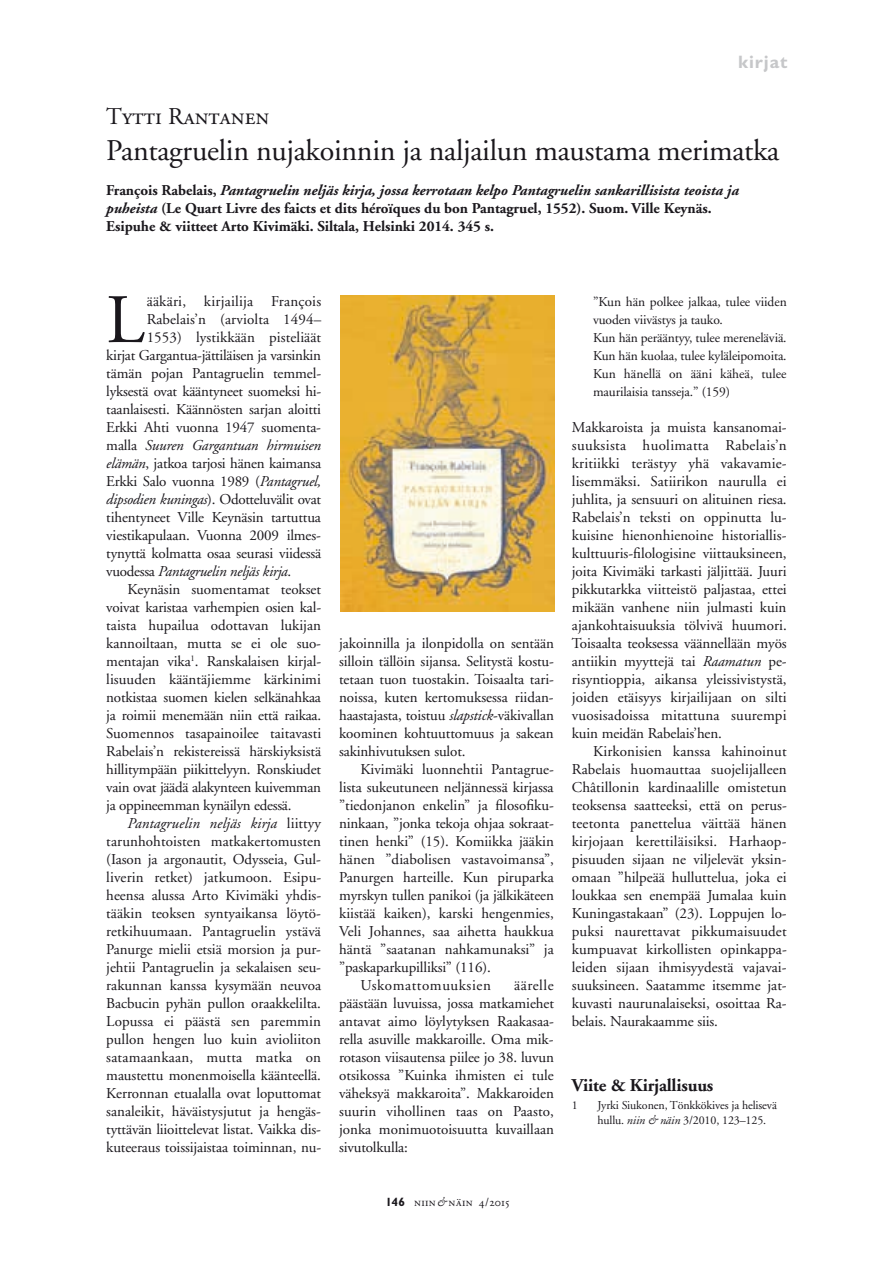
<style>
.page{position:relative;width:893px;height:1263px;background:#fff}
.page>*{position:absolute;margin:0;border:0;box-sizing:border-box;transform-origin:0 0}
.t1{font:69.3px "Adobe Garamond";color:#1a171c}
.t2{font:30px "Adobe Garamond";letter-spacing:-.01em;color:#1a171c}
.t3{font:24px "Adobe Garamond Regular SC";color:#1a171c}
.t4{font:700 18px "Adobe Garamond";letter-spacing:-.01em;color:#1a171c}
.t5{font:700 18px "Gill Sans";letter-spacing:.05em;color:#c6c7c9}
.t6{font:15px/18px "Adobe Garamond";letter-spacing:-.005em;color:#1a171c;text-align:justify}
.t7{font:700 15px/18px "Adobe Garamond";letter-spacing:-.005em;color:#1a171c}
.t8{font:italic 15px "Adobe Garamond";letter-spacing:-.01em;color:#1a171c}
.t9{font:15px "Adobe Garamond";letter-spacing:.015em;color:#1a171c}
.t10{font:15px "Adobe Garamond";letter-spacing:.04em;color:#1a171c}
.t11{font:13.5px/18px "Adobe Garamond";letter-spacing:-.01em;color:#1a171c}
.t12{font:12px/14.4px "Adobe Garamond";letter-spacing:-.01em;color:#1a171c}
.t13{font:12px "Adobe Garamond Regular SC";letter-spacing:.02em;color:#1a171c}
.s1{font-style:italic}
.s2{font-style:normal}
.s3{font-family:"Gill Sans";font-weight:700}
.s4{font-family:"Adobe Garamond";font-style:italic}
</style>
<div class="page">
<img style="left:341px;top:296px;width:213px;height:316px">
<p class="t5" style="left:738px;top:51px;width:51px">kirjat</p>
<h3 class="t3" style="left:106px;top:103px;width:165px">Tytti Rantanen</h3>
<h2 class="t2" style="left:106px;top:134px;width:675px">Pantagruelin nujakoinnin ja naljailun maustama merimatka</h2>
<p class="t7" style="left:106px;top:181px;width:634px">François Rabelais, <span class="s1">Pantagruelin neljäs kirja, jossa kerrotaan kelpo Pantagruelin sankarillisista teoista ja puheista</span> (Le Quart Livre des faicts et dits héroïques du bon Pantagruel, 1552). Suom. Ville Keynäs.<br>Esipuhe &amp; viitteet Arto Kivimäki. Siltala, Helsinki 2014. 345 s.</p>
<h1 class="t1" style="left:106px;top:283px;width:40px">L</h1>
<p class="t9" style="left:147px;top:293px;width:176px">ääkäri, kirjailija François</p>
<p class="t6" style="left:147px;top:311px;width:176px">Rabelais’n (arviolta 1494–</p>
<p class="t6" style="left:147px;top:329px;width:176px">1553) lystikkään pisteliäät</p>
<p class="t6" style="left:106px;top:347px;width:216px">kirjat Gargantua-jättiläisen ja varsinkin</p>
<p class="t6" style="left:106px;top:365px;width:216px">tämän pojan Pantagruelin temmel-</p>
<p class="t6" style="left:106px;top:383px;width:216px">lyksestä ovat kääntyneet suomeksi hi-</p>
<p class="t6" style="left:106px;top:401px;width:216px">taanlaisesti. Käännösten sarjan aloitti</p>
<p class="t6" style="left:106px;top:419px;width:216px">Erkki Ahti vuonna 1947 suomenta-</p>
<p class="t8" style="left:106px;top:437px;width:216px"><span class="s2">malla</span> Suuren Gargantuan hirmuisen</p>
<p class="t6" style="left:106px;top:455px;width:216px"><span class="s1">elämän</span>, jatkoa tarjosi hänen kaimansa</p>
<p class="t6" style="left:106px;top:473px;width:216px">Erkki Salo vuonna 1989 (<span class="s1">Pantagruel,</span></p>
<p class="t6" style="left:106px;top:491px;width:216px"><span class="s1">dipsodien kuningas</span>). Odotteluvälit ovat</p>
<p class="t6" style="left:106px;top:509px;width:216px">tihentyneet Ville Keynäsin tartuttua</p>
<p class="t6" style="left:106px;top:527px;width:216px">viestikapulaan. Vuonna 2009 ilmes-</p>
<p class="t6" style="left:106px;top:545px;width:216px">tynyttä kolmatta osaa seurasi viidessä</p>
<p class="t8" style="left:106px;top:563px;width:187px"><span class="s2">vuodessa</span> Pantagruelin neljäs kirja<span class="s2">.</span></p>
<p class="t6" style="left:128px;top:581px;width:195px">Keynäsin suomentamat teokset</p>
<p class="t6" style="left:106px;top:599px;width:216px">voivat karistaa varhempien osien kal-</p>
<p class="t6" style="left:106px;top:617px;width:216px">taista hupailua odottavan lukijan</p>
<p class="t6" style="left:106px;top:635px;width:216px">kannoiltaan, mutta se ei ole suo-</p>
<p class="t6" style="left:106px;top:653px;width:216px">mentajan vika<sup>1</sup>. Ranskalaisen kirjal-</p>
<p class="t6" style="left:106px;top:671px;width:216px">lisuuden kääntäjiemme kärkinimi</p>
<p class="t6" style="left:106px;top:689px;width:216px">notkistaa suomen kielen selkänahkaa</p>
<p class="t6" style="left:106px;top:707px;width:216px">ja roimii menemään niin että raikaa.</p>
<p class="t6" style="left:106px;top:725px;width:216px">Suomennos tasapainoilee taitavasti</p>
<p class="t6" style="left:106px;top:743px;width:216px">Rabelais’n rekistereissä härskiyksistä</p>
<p class="t6" style="left:106px;top:761px;width:216px">hillitympään piikittelyyn. Ronskiudet</p>
<p class="t6" style="left:106px;top:779px;width:216px">vain ovat jäädä alakynteen kuivemman</p>
<p class="t6" style="left:106px;top:797px;width:187px">ja oppineemman kynäilyn edessä.</p>
<p class="t8" style="left:128px;top:815px;width:195px">Pantagruelin neljäs kirja <span class="s2">liittyy</span></p>
<p class="t6" style="left:106px;top:833px;width:216px">tarunhohtoisten matkakertomusten</p>
<p class="t6" style="left:106px;top:851px;width:216px">(Iason ja argonautit, Odysseia, Gul-</p>
<p class="t6" style="left:106px;top:869px;width:216px">liverin retket) jatkumoon. Esipu-</p>
<p class="t6" style="left:106px;top:887px;width:216px">heensa alussa Arto Kivimäki yhdis-</p>
<p class="t6" style="left:106px;top:905px;width:216px">tääkin teoksen syntyaikansa löytö-</p>
<p class="t6" style="left:106px;top:923px;width:216px">retkihuumaan. Pantagruelin ystävä</p>
<p class="t6" style="left:106px;top:941px;width:216px">Panurge mielii etsiä morsion ja pur-</p>
<p class="t6" style="left:106px;top:959px;width:216px">jehtii Pantagruelin ja sekalaisen seu-</p>
<p class="t6" style="left:106px;top:977px;width:216px">rakunnan kanssa kysymään neuvoa</p>
<p class="t6" style="left:106px;top:995px;width:216px">Bacbucin pyhän pullon oraakkelilta.</p>
<p class="t6" style="left:106px;top:1013px;width:216px">Lopussa ei päästä sen paremmin</p>
<p class="t6" style="left:106px;top:1031px;width:216px">pullon hengen luo kuin avioliiton</p>
<p class="t9" style="left:106px;top:1049px;width:216px">satamaankaan, mutta matka on</p>
<p class="t6" style="left:106px;top:1067px;width:216px">maustettu monenmoisella käänteellä.</p>
<p class="t6" style="left:106px;top:1085px;width:216px">Kerronnan etualalla ovat loputtomat</p>
<p class="t6" style="left:106px;top:1103px;width:216px">sanaleikit, häväistysjutut ja hengäs-</p>
<p class="t6" style="left:106px;top:1121px;width:216px">tyttävän liioittelevat listat. Vaikka dis-</p>
<p class="t6" style="left:106px;top:1139px;width:216px">kuteeraus toissijaistaa toiminnan, nu-</p>
<p class="t6" style="left:339px;top:635px;width:216px">jakoinnilla ja ilonpidolla on sentään silloin tällöin sijansa. Selitystä kostu&shy;tetaan tuon tuostakin. Toisaalta tari&shy;noissa, kuten kertomuksessa riidan&shy;haastajasta, toistuu <span class="s1">slapstick</span>-väkivallan koominen kohtuuttomuus ja sakean sakinhivutuksen sulot.</p>
<p class="t6" style="left:360px;top:761px;width:195px">Kivimäki luonnehtii Pantagrue-</p>
<p class="t6" style="left:339px;top:779px;width:216px">lista sukeutuneen neljännessä kirjassa</p>
<p class="t6" style="left:339px;top:797px;width:216px">”tiedonjanon enkelin” ja filosofiku-</p>
<p class="t6" style="left:339px;top:815px;width:216px">ninkaan, ”jonka tekoja ohjaa sokraat-</p>
<p class="t6" style="left:339px;top:833px;width:216px">tinen henki” (15). Komiikka jääkin</p>
<p class="t6" style="left:339px;top:851px;width:216px">hänen ”diabolisen vastavoimansa”,</p>
<p class="t6" style="left:339px;top:869px;width:216px">Panurgen harteille. Kun piruparka</p>
<p class="t6" style="left:339px;top:887px;width:216px">myrskyn tullen panikoi (ja jälkikäteen</p>
<p class="t6" style="left:339px;top:905px;width:216px">kiistää kaiken), karski hengenmies,</p>
<p class="t6" style="left:339px;top:923px;width:216px">Veli Johannes, saa aihetta haukkua</p>
<p class="t6" style="left:339px;top:941px;width:216px">häntä ”saatanan nahkamunaksi” ja</p>
<p class="t6" style="left:339px;top:959px;width:153px">”paskaparkupilliksi” (116).</p>
<p class="t10" style="left:360px;top:977px;width:132px">Uskomattomuuksien</p>
<p class="t6" style="left:339px;top:977px;width:216px;text-indent:175px">äärelle päästään luvuissa, jossa matkamiehet antavat aimo löylytyksen Raakasaa&shy;rella asuville makkaroille. Oma mik&shy;rotason viisautensa piilee jo 38. luvun otsikossa ”Kuinka ihmisten ei tule väheksyä makkaroita”. Makkaroiden suurin vihollinen taas on Paasto, jonka monimuotoisuutta kuvaillaan sivutolkulla:</p>
<p class="t11" style="left:593px;top:293px;width:195px">”Kun hän polkee jalkaa, tulee viiden vuoden viivästys ja tauko.<br>Kun hän perääntyy, tulee mereneläviä.<br>Kun hän kuolaa, tulee kyläleipomoita.<br>Kun hänellä on ääni käheä, tulee maurilaisia tansseja.” (159)</p>
<p class="t6" style="left:572px;top:419px;width:216px">Makkaroista ja muista kansanomai&shy;suuksista huolimatta Rabelais’n kritiikki terästyy yhä vakavamie&shy;lisemmäksi. Satiirikon naurulla ei juhlita, ja sensuuri on alituinen riesa.<br>Rabelais’n teksti on oppinutta lu&shy;kuisine hienonhienoine historiallis&shy;kulttuuris-filologisine viittauksineen, joita Kivimäki tarkasti jäljittää. Juuri pikkutarkka viitteistö paljastaa, ettei mikään vanhene niin julmasti kuin ajankohtaisuuksia tölvivä huumori.<br>Toisaalta teoksessa väännellään myös antiikin myyttejä tai <span class="s1">Raamatun</span> pe&shy;risyntioppia, aikansa yleissivistystä, joiden etäisyys kirjailijaan on silti vuosisadoissa mitattuna suurempi kuin meidän Rabelais’hen.</p>
<p class="t6" style="left:572px;top:743px;width:216px;text-indent:21px">Kirkonisien kanssa kahinoinut Rabelais huomauttaa suojelijalleen Châtillonin kardinaalille omistetun teoksensa saatteeksi, että on perus&shy;teetonta panettelua väittää hänen kirjojaan kerettiläisiksi. Harhaop&shy;pisuuden sijaan ne viljelevät yksin&shy;omaan ”hilpeää hulluttelua, joka ei loukkaa sen enempää Jumalaa kuin Kuningastakaan” (23). Loppujen lo&shy;puksi naurettavat pikkumaisuudet kumpuavat kirkollisten opinkappa&shy;leiden sijaan ihmisyydestä vajavai&shy;suuksineen. Saatamme itsemme jat&shy;kuvasti naurunalaiseksi, osoittaa Ra&shy;belais. Naurakaamme siis.</p>
<p class="t4" style="left:572px;top:1075px;width:143px">Viite &amp; Kirjallisuus</p>
<p class="t12" style="left:572px;top:1098px;width:7px">1</p>
<p class="t12" style="left:597px;top:1098px;width:181px">Jyrki Siukonen, Tönkkökives ja helisevä hullu. <span class="s1">niin &amp; näin</span> 3/2010, 123–125.</p>
<p class="t13" style="left:386px;top:1196px;width:125px"><span class="s3">146</span> niin<span class="s4">&amp;</span> näin 4/2015</p>
</div>
